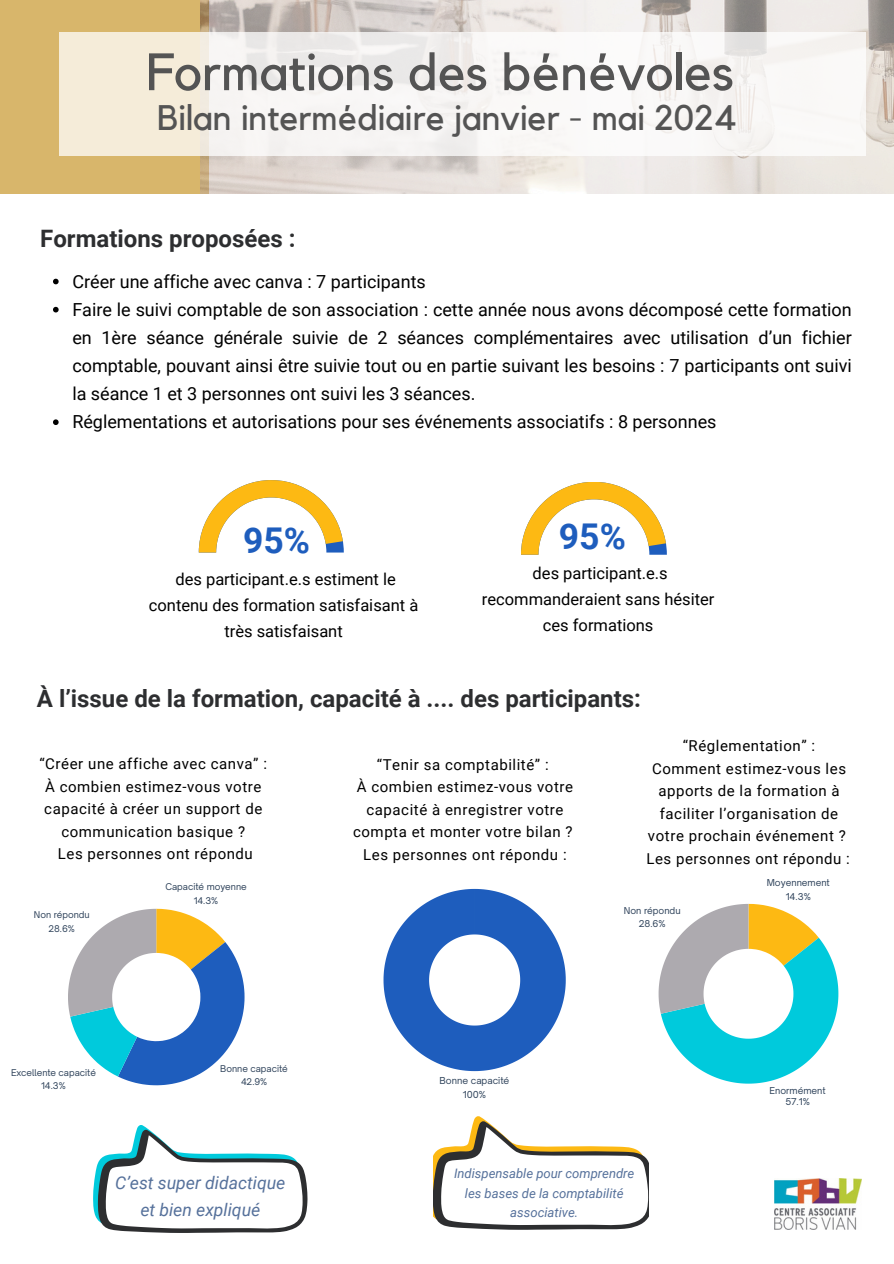
<style>
.page{position:relative;width:894px;height:1264px;background:#fff}
.page>*{position:absolute;margin:0;border:0;box-sizing:border-box;transform-origin:0 0}
.t1{font:51.9px "Kollektif";color:#545454}
.t2{font:700 35.55px "Roboto";color:#1e5dbd}
.t3{font:35.4px "Kollektif";color:#545454}
.t4{font:700 24px "Roboto";color:#2d2e30}
.t5{font:18px/28.2px "Roboto";color:#000;text-align:justify}
.t6{font:italic 17.55px/27px "Roboto";color:#56719b;text-align:center}
.t7{font:16.5px/25.8px "Roboto";color:#000;text-align:center}
.t8{font:15px/22.5px "Roboto";letter-spacing:.04em;color:#000;text-align:center}
.t9{font:italic 13.05px/19.6px "Roboto";color:#56719b;text-align:center}
.t10{font:9.15px/13.8px "Open Sauce One";color:#2e425a;text-align:center}
.t11{font:9px/13.6px "Open Sauce One";color:#2e425a;text-align:center}
.t12{font:8.85px/13.4px "Open Sauce One";color:#2e425a;text-align:center}
</style>
<div class="page">
<div style="left:0;top:0;width:209px;height:193px;background:#d8b66b"></div>
<img style="left:200px;top:0;width:693px;height:193px">
<div style="left:59px;top:32px;width:806px;height:124px;background:linear-gradient(to right,#f3ede1,#f8f9fc)"></div>
<svg style="left:53px;top:279px;width:6px;height:5px"></svg>
<svg style="left:53px;top:307px;width:6px;height:5px"></svg>
<svg style="left:53px;top:419px;width:6px;height:6px"></svg>
<svg style="left:521px;top:482px;width:145px;height:72px"></svg>
<svg style="left:199px;top:480px;width:145px;height:72px"></svg>
<svg style="left:68px;top:908px;width:176px;height:177px"></svg>
<svg style="left:383px;top:888px;width:182px;height:183px"></svg>
<svg style="left:658px;top:903px;width:180px;height:180px"></svg>
<img style="left:774px;top:1178px;width:86px;height:51px">
<svg style="left:93px;top:1125px;width:214px;height:107px"></svg>
<svg style="left:433px;top:1116px;width:215px;height:113px"></svg>
<p class="t1" style="left:146px;top:48px;width:589px">Formations des bénévoles</p>
<p class="t3" style="left:157px;top:101px;width:580px">Bilan intermédiaire janvier - mai 2024</p>
<h2 class="t4" style="left:40px;top:225px;width:257px">Formations proposées :</h2>
<h3 class="t5" style="left:72px;top:267px;width:355px">Créer une affiche avec canva : 7 participants</h3>
<p class="t5" style="left:72px;top:295px;width:780px">Faire le suivi comptable de son association : cette année nous avons décomposé cette formation en 1ère séance générale suivie de 2 séances complémentaires avec utilisation d’un fichier comptable, pouvant ainsi être suivie tout ou en partie suivant les besoins : 7 participants ont suivi la séance 1 et 3 personnes ont suivi les 3 séances.</p>
<p class="t5" style="left:72px;top:408px;width:645px">Réglementations et autorisations pour ses événements associatifs : 8 personnes</p>
<h1 class="t2" style="left:243px;top:520px;width:68px">95%</h1>
<p class="t2" style="left:558px;top:516px;width:68px">95%</p>
<p class="t7" style="left:149px;top:566px;width:271px">des participant.e.s estiment le contenu des formation satisfaisant à très satisfaisant</p>
<h1 class="t7" style="left:481px;top:560px;width:234px">des participant.e.s recommanderaient sans hésiter ces formations</h1>
<p class="t4" style="left:37px;top:684px;width:605px">À l’issue de la formation, capacité à .... des participants:</p>
<p class="t8" style="left:39px;top:752px;width:229px">“Créer une affiche avec canva” :<br>À combien estimez-vous votre capacité à créer un support de communication basique ?<br>Les personnes ont répondu</p>
<p class="t12" style="left:165px;top:880px;width:83px">Capacité moyenne<br>14.3%</p>
<h3 class="t8" style="left:353px;top:753px;width:221px">“Tenir sa comptabilité” :<br>À combien estimez-vous votre capacité à enregistrer votre compta et monter votre bilan ?<br>Les personnes ont répondu :</h3>
<h5 class="t8" style="left:646px;top:735px;width:205px">“Réglementation” :<br>Comment estimez-vous les apports de la formation à faciliter l’organisation de votre prochain événement ?<br>Les personnes ont répondu :</h5>
<p class="t11" style="left:766px;top:876px;width:64px">Moyennement<br>14.3%</p>
<p class="t12" style="left:34px;top:908px;width:57px">Non répondu<br>28.6%</p>
<p class="t11" style="left:623px;top:903px;width:58px">Non répondu<br>28.6%</p>
<p class="t12" style="left:11px;top:1065px;width:86px">Excellente capacité<br>14.3%</p>
<p class="t12" style="left:220px;top:1061px;width:69px">Bonne capacité<br>42.9%</p>
<p class="t10" style="left:439px;top:1073px;width:71px">Bonne capacité<br>100%</p>
<p class="t11" style="left:769px;top:1084px;width:57px;line-height:12px">Enormément<br>57.1%</p>
<h5 class="t6" style="left:115px;top:1169px;width:171px">C’est super didactique et bien expliqué</h5>
<h5 class="t9" style="left:454px;top:1163px;width:182px">Indispensable pour comprendre les bases de la comptabilité associative.</h5>
</div>
